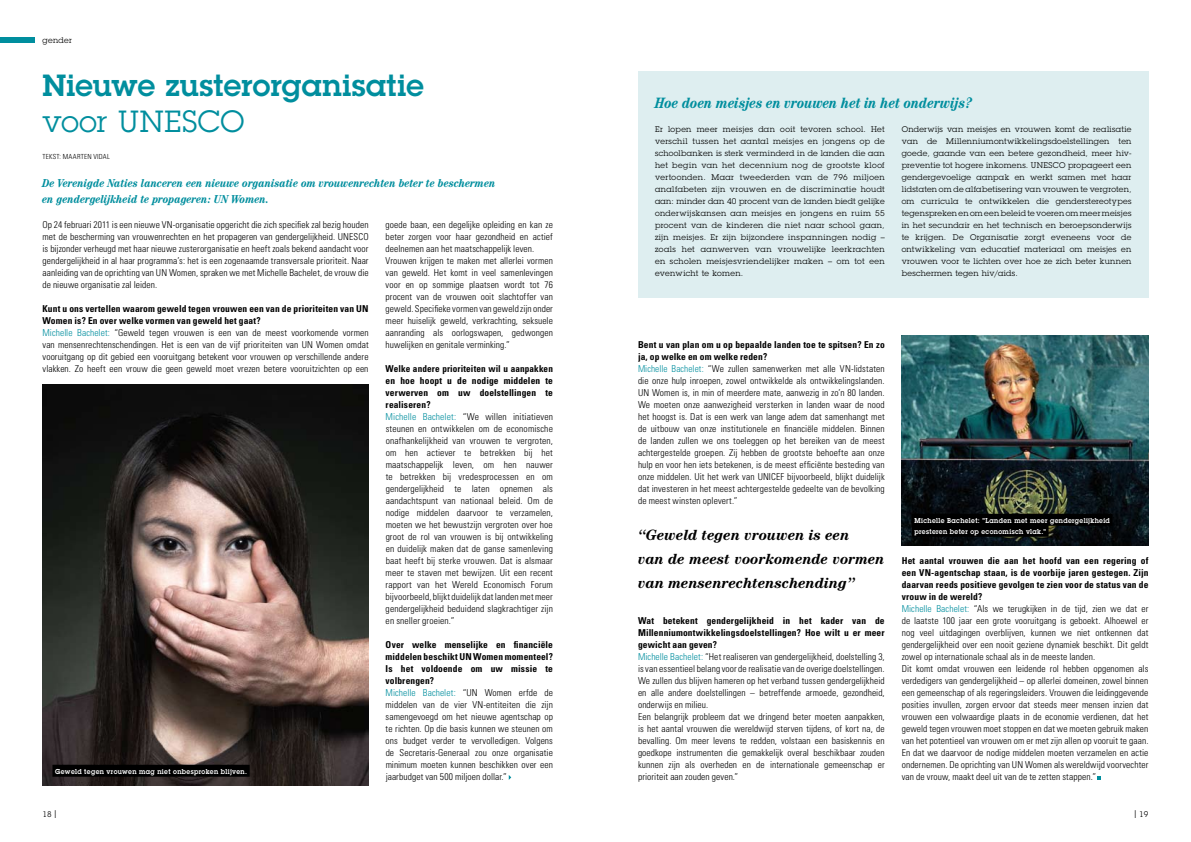
<style>
.page{position:relative;width:1191px;height:842px;background:#fff}
.page>*{position:absolute;margin:0;border:0;box-sizing:border-box;transform-origin:0 0}
.t1{font:600 30px "Lubalin Graph";letter-spacing:.005em;color:#008e9e}
.t2{font:30px "Lubalin Graph";letter-spacing:.015em;color:#008e9e}
.t3{font:italic 700 15px/24px "Century";letter-spacing:-.005em;color:#000}
.t4{font:italic 700 condensed 15px "Century";letter-spacing:.01em;color:#008e9e}
.t5{font:italic 700 condensed 11.5px/16px "Century";letter-spacing:.01em;color:#008e9e}
.t6{font:300 condensed 9.5px/12px "Univers";letter-spacing:.01em;color:#000}
.t7{font:700 condensed 9.5px/12px "Univers";letter-spacing:.01em;color:#000}
.t8{font:8px/12px "Lubalin Graph";letter-spacing:.04em;color:#000;text-align:justify}
.t9{font:600 7px/11px "Lubalin Graph";letter-spacing:.055em;color:#fff;scale:.93 1}
.t10{font:300 condensed 7px "Univers";letter-spacing:.04em;color:#000}
.s1{font-weight:700}
.s2{color:#008e9e}
.s3{font-weight:300;color:#008e9e}
.s4{font-weight:300}
.s5{font-family:"Univers";font-weight:300;font-size:10.8px}
</style>
<div class="page">
<div style="left:638px;top:71px;width:510px;height:227px;background:#deeef0"></div>
<div style="left:0;top:37px;width:34px;height:6px;background:#008e9e"></div>
<img style="left:43px;top:384px;width:326px;height:401px">
<img style="left:901px;top:336px;width:247px;height:209px">
<div style="left:52px;top:765px;width:198px;height:12px;background:#000"></div>
<div style="left:911px;top:514px;width:201px;height:12px;background:#000"></div>
<div style="left:911px;top:525px;width:137px;height:12px;background:#000"></div>
<svg style="left:1097px;top:776px;width:4px;height:4px"></svg>
<p class="t8" style="left:43px;top:34px;width:31px">gender</p>
<h1 class="t1" style="left:43px;top:65px;width:383px">Nieuwe zusterorganisatie</h1>
<h1 class="t2" style="left:43px;top:103px;width:203px">voor UNESCO</h1>
<p class="t10" style="left:43px;top:152px;width:69px">tekst: maarten vidal</p>
<p class="t5" style="left:43px;top:175px;width:454px">De Verenigde Naties lanceren een nieuwe organisatie om vrouwenrechten beter te beschermen en gendergelijkheid te propageren: UN Women.</p>
<p class="t6" style="left:386px;top:219px;width:169px">goede baan, een degelijke opleiding en kan ze beter zorgen voor haar gezondheid en actief deelnemen aan het maatschappelijk leven.<br>Vrouwen krijgen te maken met allerlei vormen van geweld. Het komt in veel samenlevingen voor en op sommige plaatsen wordt tot 76 procent van de vrouwen ooit slachtoffer van geweld. Specifieke vormen van geweld zijn onder meer huiselijk geweld, verkrachting, seksuele aanranding als oorlogswapen, gedwongen huwelijken en genitale verminking.”</p>
<p class="t6" style="left:386px;top:363px;width:169px"><span class="s1">Welke andere prioriteiten wil u aanpakken en hoe hoopt u de nodige middelen te verwerven om uw doelstellingen te realiseren?<br></span><span class="s2">Michelle Bachelet:</span> “We willen initiatieven steunen en ontwikkelen om de economische onafhankelijkheid van vrouwen te vergroten, om hen actiever te betrekken bij het maatschappelijk leven, om hen nauwer te betrekken bij vredesprocessen en om gendergelijkheid te laten opnemen als aandachtspunt van nationaal beleid. Om de nodige middelen daarvoor te verzamelen, moeten we het bewustzijn vergroten over hoe groot de rol van vrouwen is bij ontwikkeling en duidelijk maken dat de ganse samenleving baat heeft bij sterke vrouwen. Dat is alsmaar meer te staven met bewijzen. Uit een recent rapport van het Wereld Economisch Forum bijvoorbeeld, blijkt duidelijk dat landen met meer gendergelijkheid beduidend slagkrachtiger zijn en sneller groeien.”</p>
<p class="t7" style="left:386px;top:639px;width:169px">Over welke menselijke en financiële middelen beschikt UN Women momenteel?<br>Is het voldoende om uw missie te volbrengen?<br><span class="s3">Michelle Bachelet:</span> <span class="s4">“UN</span></p>
<p class="t6" style="left:43px;top:219px;width:328px">Op 24 februari 2011 is een nieuwe VN-organisatie opgericht die zich specifiek zal bezig houden met de bescherming van vrouwenrechten en het propageren van gendergelijkheid. UNESCO<br>is bijzonder verheugd met haar nieuwe zusterorganisatie en heeft zoals bekend aandacht voor gendergelijkheid in al haar programma’s: het is een zogenaamde transversale prioriteit. Naar aanleiding van de oprichting van UN Women, spraken we met Michelle Bachelet, de vrouw die de nieuwe organisatie zal leiden.</p>
<p class="t6" style="left:43px;top:303px;width:328px"><span class="s1">Kunt u ons vertellen waarom geweld tegen vrouwen een van de prioriteiten van UN Women is? En over welke vormen van geweld het gaat?<br></span><span class="s2">Michelle Bachelet:</span> “Geweld tegen vrouwen is een van de meest voorkomende vormen van mensenrechtenschendingen. Het is een van de vijf prioriteiten van UN Women omdat vooruitgang op dit gebied een vooruitgang betekent voor vrouwen op verschillende andere vlakken. Zo heeft een vrouw die geen geweld moet vrezen betere vooruitzichten op een</p>
<p class="t6" style="left:386px;top:687px;width:169px;text-align:justify;text-indent:99px">Women erfde de middelen van de vier VN-entiteiten die zijn samengevoegd om het nieuwe agentschap op te richten. Op die basis kunnen we steunen om ons budget verder te vervolledigen. Volgens de Secretaris-Generaal zou onze organisatie minimum moeten kunnen beschikken over een jaarbudget van 500 miljoen dollar.”</p>
<p class="t9" style="left:55px;top:766px;width:208px">Geweld tegen vrouwen mag niet onbesproken blijven.</p>
<h2 class="t4" style="left:655px;top:94px;width:318px">Hoe doen meisjes en vrouwen het in het onderwijs?</h2>
<p class="t8" style="left:655px;top:123px;width:231px">Er lopen meer meisjes dan ooit tevoren school. Het verschil tussen het aantal meisjes en jongens op de schoolbanken is sterk verminderd in de landen die aan het begin van het decennium nog de grootste kloof vertoonden. Maar tweederden van de 796 miljoen analfabeten zijn vrouwen en de discriminatie houdt aan: minder dan 40 procent van de landen biedt gelijke onderwijskansen aan meisjes en jongens en ruim 55 procent van de kinderen die niet naar school gaan, zijn meisjes. Er zijn bijzondere inspanningen nodig – zoals het aanwerven van vrouwelijke leerkrachten en scholen meisjesvriendelijker maken – om tot een evenwicht te komen.</p>
<p class="t8" style="left:901px;top:123px;width:231px">Onderwijs van meisjes en vrouwen komt de realisatie van de Millenniumontwikkelingsdoelstellingen ten goede, gaande van een betere gezondheid, meer hiv&shy;preventie tot hogere inkomens. UNESCO propageert een gendergevoelige aanpak en werkt samen met haar lidstaten om de alfabetisering van vrouwen te vergroten, om curricula te ontwikkelen die genderstereotypes tegenspreken en om een beleid te voeren om meer meisjes in het secundair en het technisch en beroepsonderwijs te krijgen. De Organisatie zorgt eveneens voor de ontwikkeling van educatief materiaal om meisjes en vrouwen voor te lichten over hoe ze zich beter kunnen beschermen tegen hiv/aids.</p>
<p class="t6" style="left:638px;top:339px;width:248px"><span class="s1">Bent u van plan om u op bepaalde landen toe te spitsen? En zo ja, op welke en om welke reden?<br></span><span class="s2">Michelle Bachelet:</span> “We zullen samenwerken met alle VN-lidstaten die onze hulp inroepen, zowel ontwikkelde als ontwikkelingslanden.<br>UN Women is, in min of meerdere mate, aanwezig in zo’n 80 landen.<br>We moeten onze aanwezigheid versterken in landen waar de nood het hoogst is. Dat is een werk van lange adem dat samenhangt met de uitbouw van onze institutionele en financiële middelen. Binnen de landen zullen we ons toeleggen op het bereiken van de meest achtergestelde groepen. Zij hebben de grootste behoefte aan onze hulp en voor hen iets betekenen, is de meest efficiënte besteding van onze middelen. Uit het werk van UN ICEF bijvoorbeeld, blijkt duidelijk dat investeren in het meest achtergestelde gedeelte van de bevolking de meest winsten oplevert.”</p>
<h2 class="t3" style="left:638px;top:523px;width:248px">“Geweld tegen vrouwen is een<br>van de meest voorkomende vormen van mensenrechtenschending”</h2>
<p class="t6" style="left:638px;top:615px;width:248px"><span class="s1">Wat betekent gendergelijkheid in het kader van de Millenniumontwikkelingsdoelstellingen? Hoe wilt u er meer gewicht aan geven?<br></span><span class="s2">Michelle Bachelet:</span> “Het realiseren van gendergelijkheid, doelstelling 3, is van essentieel belang voor de realisatie van de overige doelstellingen.<br>We zullen dus blijven hameren op het verband tussen gendergelijkheid en alle andere doelstellingen – betreffende armoede, gezondheid, onderwijs en milieu.<br>Een belangrijk probleem dat we dringend beter moeten aanpakken, is het aantal vrouwen die wereldwijd sterven tijdens, of kort na, de bevalling. Om meer levens te redden, volstaan een basiskennis en goedkope instrumenten die gemakkelijk overal beschikbaar zouden kunnen zijn als overheden en de internationale gemeenschap er prioriteit aan zouden geven.”</p>
<p class="t9" style="left:914px;top:515px;width:212px">Michelle Bachelet: "Landen met meer gendergelijkheid presteren beter op economisch vlak."</p>
<p class="t6" style="left:901px;top:555px;width:248px"><span class="s1">Het aantal vrouwen die aan het hoofd van een regering of een VN-agentschap staan, is de voorbije jaren gestegen. Zijn daarvan reeds positieve gevolgen te zien voor de status van de vrouw in de wereld?<br></span><span class="s2">Michelle Bachelet:</span> “Als we terugkijken in de tijd, zien we dat er de laatste 100 jaar een grote vooruitgang is geboekt. Alhoewel er nog veel uitdagingen overblijven, kunnen we niet ontkennen dat gendergelijkheid over een nooit geziene dynamiek beschikt. Dit geldt zowel op internationale schaal als in de meeste landen.<br>Dit komt omdat vrouwen een leidende rol hebben opgenomen als verdedigers van gendergelijkheid – op allerlei domeinen, zowel binnen een gemeenschap of als regeringsleiders. Vrouwen die leidinggevende posities invullen, zorgen ervoor dat steeds meer mensen inzien dat vrouwen een volwaardige plaats in de economie verdienen, dat het geweld tegen vrouwen moet stoppen en dat we moeten gebruik maken van het potentieel van vrouwen om er met zijn allen op vooruit te gaan.<br>En dat we daarvoor de nodige middelen moeten verzamelen en actie ondernemen. De oprichting van UN Women als wereldwijd voorvechter van de vrouw, maakt deel uit van de te zetten stappen.”</p>
<p class="t8" style="left:43px;top:808px;width:16px">18 <span class="s5">I</span></p>
<p class="t8" style="left:1134px;top:808px;width:16px"><span class="s5">I</span> 19</p>
</div>
